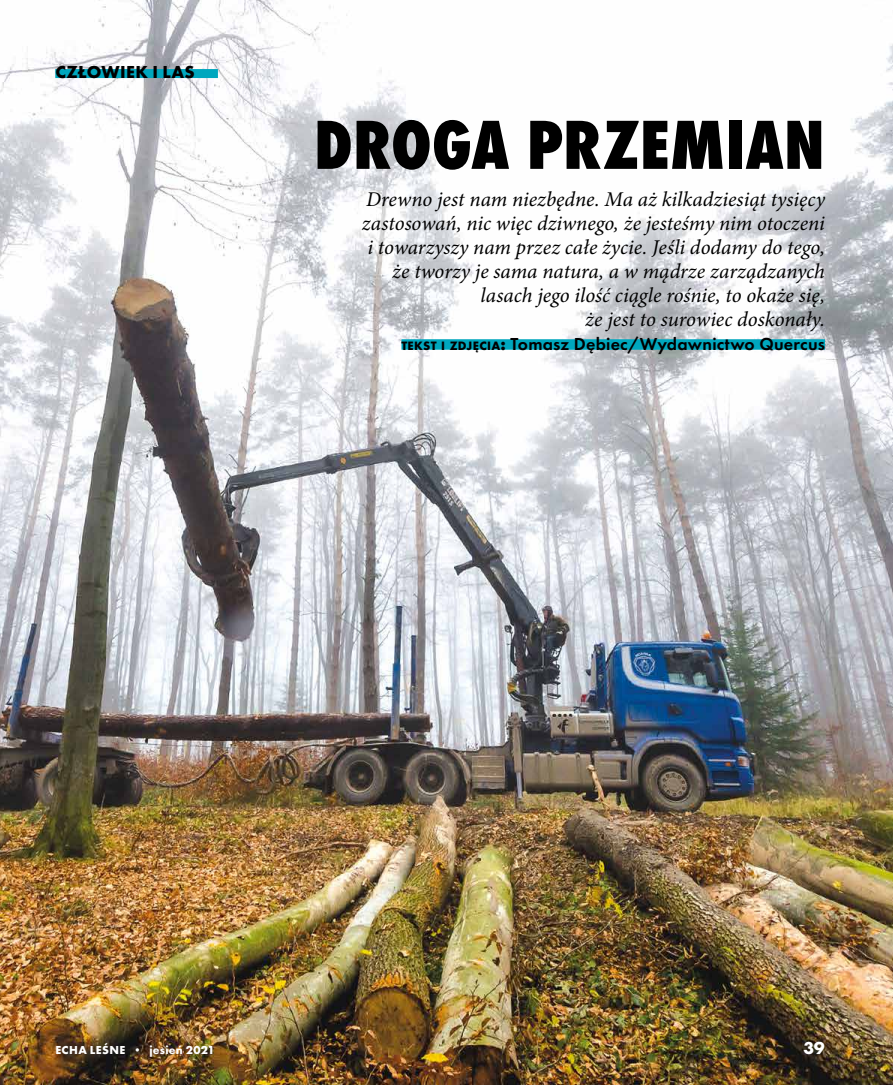
<style>
.page{position:relative;width:893px;height:1085px;background:#fff}
.page>*{position:absolute;margin:0;border:0;box-sizing:border-box;transform-origin:0 0}
.t1{font:800 72px "Futura PT Cond";letter-spacing:.005em;color:#000}
.t2{font:italic 21px/24px "Minion Pro";letter-spacing:-.005em;color:#000;text-align:right}
.t3{font:600 18px "Futura PT";letter-spacing:.01em;color:#000}
.t4{font:700 18px "Futura PT";letter-spacing:.02em;color:#000}
.t5{font:700 18px "Futura PT";color:#fff}
.t6{font:700 12px "Futura PT";letter-spacing:.025em;color:#fff}
.s1{font-weight:700;font-size:12.6px}
.s2{font-weight:700}
</style>
<div class="page">
<img style="left:0;top:0;width:893px;height:1084px">
<div style="left:401px;top:339px;width:424px;height:11px;background:#00a7be"></div>
<div style="left:55px;top:69px;width:163px;height:9px;background:#00a7be"></div>
<p class="t4" style="left:55px;top:60px;width:141px">CZŁOWIEK I LAS</p>
<h1 class="t1" style="left:314px;top:102px;width:512px">DROGA PRZEMIAN</h1>
<p class="t2" style="left:362px;top:188px;width:465px">Drewno jest nam niezbędne. Ma aż kilkadziesiąt tysięcy zastosowań, nic więc dziwnego, że jesteśmy nim otoczeni i towarzyszy nam przez całe życie. Jeśli dodamy do tego, że tworzy je sama natura, a w mądrze zarządzanych lasach jego ilość ciągle rośnie, to okaże się,<br>że jest to surowiec doskonały.</p>
<p class="t3" style="left:401px;top:333px;width:425px"><span class="s1">TEKST I ZDJĘCIA</span><span class="s2">:</span> Tomasz Dębiec/Wydawnictwo Quercus</p>
<p class="t6" style="left:55px;top:1042px;width:161px">ECHA LEŚNE • jesień 2021</p>
<p class="t5" style="left:803px;top:1035px;width:23px">39</p>
</div>
